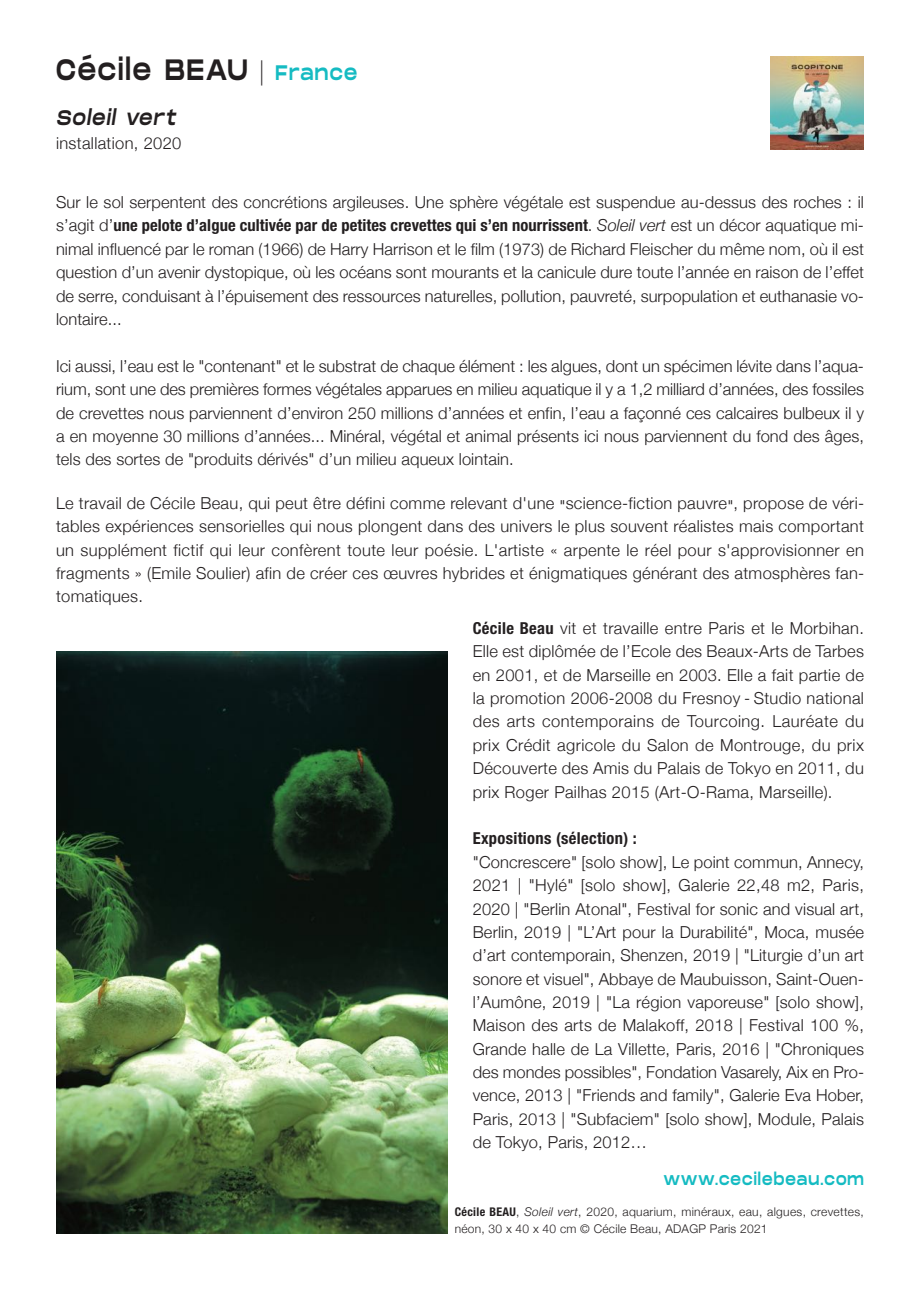
<style>
.page{position:relative;width:920px;height:1290px;background:#fff}
.page>*{position:absolute;margin:0;border:0;box-sizing:border-box;transform-origin:0 0}
.t1{font:29.4px "Monument Extended";letter-spacing:.09em;color:#231f20;scale:.71 1}
.t2{font:italic 21px "Monument Extended";color:#231f20;scale:.71 1}
.t3{font:16.8px "Monument Extended";letter-spacing:.085em;color:#15bbc2;scale:.71 1}
.t4{font:300 16.5px/23.4px "Helvetica Neue";letter-spacing:.01em;color:#231f20;text-align:justify}
.t5{font:700 condensed 16.5px "Helvetica Neue";letter-spacing:.02em;color:#231f20}
.t6{font:300 12px/17.1px "Helvetica Neue";letter-spacing:.025em;color:#231f20}
.s1{font-family:"Helvetica Neue";font-weight:300;font-size:25.2px}
.s2{font-size:21px;color:#15bbc2}
.s3{font-weight:700;font-stretch:condensed}
.s4{font-style:italic}
</style>
<div class="page">
<img style="left:770px;top:56px;width:94px;height:94px">
<img style="left:56px;top:651px;width:391px;height:583px">
<h1 class="t1" style="left:56px;top:49px;width:426px">Cécile BEAU <span class="s1">|</span> <span class="s2">France</span></h1>
<p class="t2" style="left:56px;top:102px;width:176px">Soleil vert</p>
<p class="t4" style="left:56px;top:131px;width:127px">installation, 2020</p>
<p class="t4" style="left:56px;top:190px;width:809px">Sur le sol serpentent des concrétions argileuses. Une sphère végétale est suspendue au-dessus des roches : il s’agit d’<span class="s3">une pelote d’algue cultivée par de petites crevettes qui s’en nourrissent</span>. <span class="s4">Soleil vert</span> est un décor aquatique mi&shy;nimal influencé par le roman (1966) de Harry Harrison et le film (1973) de Richard Fleischer du même nom, où il est question d’un avenir dystopique, où les océans sont mourants et la canicule dure toute l’année en raison de l’effet de serre, conduisant à l’épuisement des ressources naturelles, pollution, pauvreté, surpopulation et euthanasie vo&shy;lontaire...</p>
<p class="t4" style="left:56px;top:354px;width:809px">Ici aussi, l’eau est le "contenant" et le substrat de chaque élément : les algues, dont un spécimen lévite dans l’aqua&shy;rium, sont une des premières formes végétales apparues en milieu aquatique il y a 1,2 milliard d’années, des fossiles de crevettes nous parviennent d’environ 250 millions d’années et enfin, l’eau a façonné ces calcaires bulbeux il y a en moyenne 30 millions d’années... Minéral, végétal et animal présents ici nous parviennent du fond des âges, tels des sortes de "produits dérivés" d’un milieu aqueux lointain.</p>
<p class="t4" style="left:56px;top:491px;width:810px">Le travail de Cécile Beau, qui peut être défini comme relevant d'une "science-fiction pauvre", propose de véri&shy;tables expériences sensorielles qui nous plongent dans des univers le plus souvent réalistes mais comportant un supplément fictif qui leur confèrent toute leur poésie. L'artiste « arpente le réel pour s'approvisionner en fragments » (Emile Soulier) afin de créer ces œuvres hybrides et énigmatiques générant des atmosphères fan&shy;tomatiques.</p>
<p class="t4" style="left:473px;top:616px;width:393px"><span class="s3">Cécile Beau</span> vit et travaille entre Paris et le Morbihan.<br>Elle est diplômée de l’Ecole des Beaux-Arts de Tarbes en 2001, et de Marseille en 2003. Elle a fait partie de la promotion 2006-2008 du Fresnoy - Studio national des arts contemporains de Tourcoing. Lauréate du prix Crédit agricole du Salon de Montrouge, du prix Découverte des Amis du Palais de Tokyo en 2011, du prix Roger Pailhas 2015 (Art-O-Rama, Marseille).</p>
<p class="t5" style="left:473px;top:825px;width:166px">Expositions (sélection) :</p>
<p class="t4" style="left:473px;top:850px;width:393px">"Concrescere" [solo show], Le point commun, Annecy, 2021 | "Hylé" [solo show], Galerie 22,48 m2, Paris, 2020 | "Berlin Atonal", Festival for sonic and visual art, Berlin, 2019 | "L’Art pour la Durabilité", Moca, musée d’art contemporain, Shenzen, 2019 | "Liturgie d’un art sonore et visuel", Abbaye de Maubuisson, Saint-Ouen&shy;l’Aumône, 2019 | "La région vaporeuse" [solo show], Maison des arts de Malakoff, 2018 | Festival 100 %, Grande halle de La Villette, Paris, 2016 | "Chroniques des mondes possibles", Fondation Vasarely, Aix en Pro&shy;vence, 2013 | "Friends and family", Galerie Eva Hober, Paris, 2013 | "Subfaciem" [solo show], Module, Palais de Tokyo, Paris, 2012…</p>
<p class="t3" style="left:663px;top:1166px;width:284px">www.cecilebeau.com</p>
<p class="t6" style="left:455px;top:1203px;width:411px"><span class="s3">Cécile BEAU</span>, <span class="s4">Soleil vert</span>, 2020, aquarium, minéraux, eau, algues, crevettes, néon, 30 x 40 x 40 cm © Cécile Beau, ADAGP Paris 2021</p>
</div>
